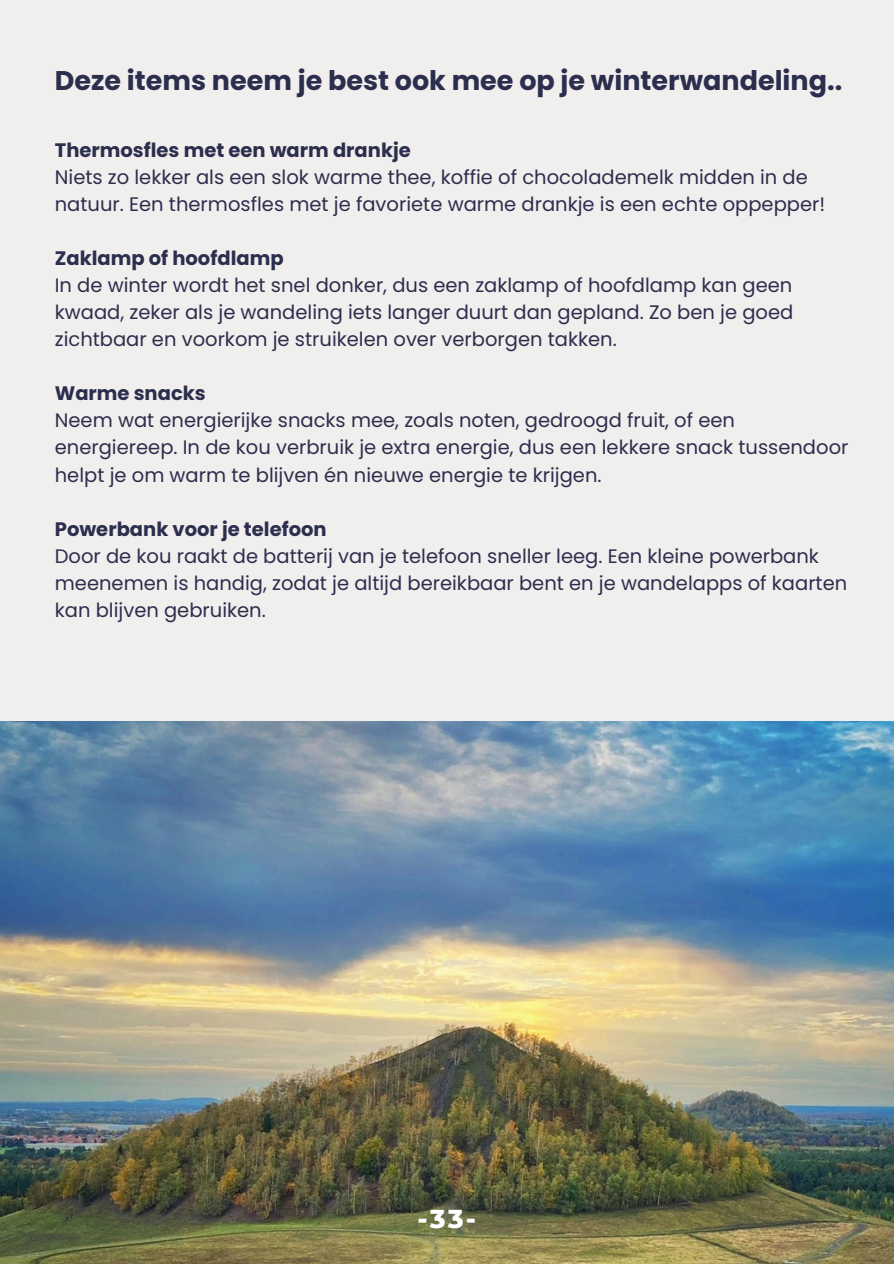
<style>
.page{position:relative;width:894px;height:1264px;background:#fff}
.page>*{position:absolute;margin:0;border:0;box-sizing:border-box;transform-origin:0 0}
.t1{font:700 27px "Poppins";color:#2c2e4d}
.t2{font:800 26.4px "Montserrat";color:#fff}
.t3{font:19.5px/27px "Poppins";color:#2c2e4d}
.t4{font:700 19.5px "Poppins";color:#2c2e4d}
</style>
<div class="page">
<div style="left:0;top:0;width:893px;height:1263px;background:#f1eeee"></div>
<img style="left:0;top:721px;width:893px;height:542px">
<p class="t1" style="left:55px;top:62px;width:788px">Deze items neem je best ook mee op je winterwandeling..</p>
<p class="t4" style="left:55px;top:137px;width:357px">Thermosfles met een warm drankje</p>
<p class="t3" style="left:55px;top:164px;width:771px">Niets zo lekker als een slok warme thee, koffie of chocolademelk midden in de natuur. Een thermosfles met je favoriete warme drankje is een echte oppepper!</p>
<p class="t4" style="left:55px;top:245px;width:230px">Zaklamp of hoofdlamp</p>
<p class="t3" style="left:55px;top:272px;width:739px;text-align:justify">In de winter wordt het snel donker, dus een zaklamp of hoofdlamp kan geen kwaad, zeker als je wandeling iets langer duurt dan gepland. Zo ben je goed zichtbaar en voorkom je struikelen over verborgen takken.</p>
<p class="t4" style="left:55px;top:380px;width:152px">Warme snacks</p>
<p class="t3" style="left:55px;top:407px;width:794px">Neem wat energierijke snacks mee, zoals noten, gedroogd fruit, of een energiereep. In de kou verbruik je extra energie, dus een lekkere snack tussendoor helpt je om warm te blijven én nieuwe energie te krijgen.</p>
<p class="t4" style="left:55px;top:515px;width:273px">Powerbank voor je telefoon</p>
<h1 class="t3" style="left:55px;top:542px;width:793px">Door de kou raakt de batterij van je telefoon sneller leeg. Een kleine powerbank meenemen is handig, zodat je altijd bereikbaar bent en je wandelapps of kaarten kan blijven gebruiken.</h1>
<p class="t2" style="left:417px;top:1201px;width:60px">-33-</p>
</div>
